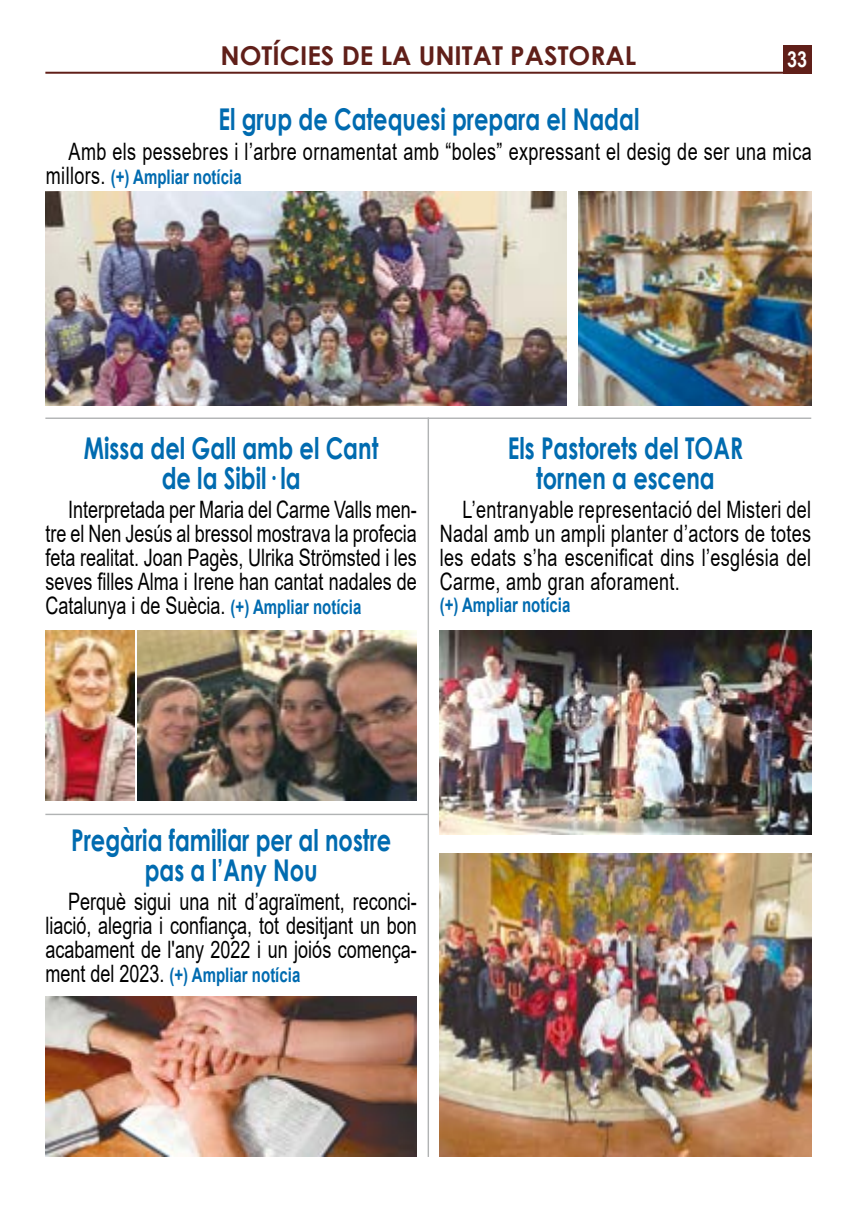
<style>
.page{position:relative;width:868px;height:1208px;background:#fff}
.page>*{position:absolute;margin:0;border:0;box-sizing:border-box;transform-origin:0 0}
.t1{font:700 30px/30px "Century Gothic";color:#006bb0;text-align:center;scale:.75 1}
.t2{font:700 26px "Century Gothic";color:#601f19}
.t3{font:24px/24px "Arial";letter-spacing:.02em;color:#000;text-align:justify;scale:.75 1}
.t4{font:700 22px "Arial Narrow";color:#fff}
.t5{font:700 20px "Arial";color:#006bb0;scale:.75 1}
.s1{font-weight:400;font-size:24px;color:#000}
.s2{font-weight:700;font-size:20px;color:#006bb0}
</style>
<div class="page">
<img style="left:46px;top:192px;width:520px;height:213px">
<img style="left:578px;top:192px;width:233px;height:213px">
<hr style="left:45px;top:72px;width:766px;height:2px;background:#601f19">
<div style="left:782px;top:45px;width:29px;height:29px;background:#601f19"></div>
<img style="left:45px;top:630px;width:90px;height:171px">
<img style="left:137px;top:630px;width:280px;height:171px">
<img style="left:439px;top:630px;width:372px;height:204px">
<img style="left:46px;top:996px;width:371px;height:161px">
<img style="left:439px;top:853px;width:372px;height:304px">
<hr style="left:45px;top:417px;width:766px;height:2px;background:#b1b3b4">
<hr style="left:427px;top:417px;width:2px;height:740px;background:#b1b3b4">
<hr style="left:45px;top:813px;width:383px;height:2px;background:#b1b3b4">
<p class="t2" style="left:220px;top:36px;width:417px">NOTÍCIES DE LA UNITAT PASTORAL</p>
<p class="t4" style="left:787px;top:43px;width:22px">33</p>
<p class="t1" style="left:218px;top:103px;width:562px">El grup de Catequesi prepara el Nadal</p>
<p class="t3" style="left:69px;top:139px;width:992px">Amb els pessebres i l’arbre ornamentat amb “boles” expressant el desig de ser una mica</p>
<p class="t5" style="left:46px;top:163px;width:262px"><span class="s1">millors.</span> (+) Ampliar notícia</p>
<p class="t1" style="left:84px;top:431px;width:394px">Missa del Gall amb el Cant de la Sibil· la</p>
<p class="t3" style="left:45px;top:498px;width:497px;text-indent:23px">Interpretada per Maria del Carme Valls men&shy;tre el Nen Jesús al bressol mostrava la profecia feta realitat. Joan Pagès, Ulrika Strömsted i les seves filles Alma i Irene han cantat nadales de Catalunya i de Suècia. <span class="s2">(+) Ampliar notícia</span></p>
<p class="t1" style="left:507px;top:431px;width:315px">Els Pastorets del TOAR tornen a escena</p>
<p class="t3" style="left:439px;top:498px;width:497px;text-indent:23px">L’entranyable representació del Misteri del Nadal amb un ampli planter d’actors de totes les edats s’ha escenificat dins l’església del Carme, amb gran aforament.</p>
<p class="t5" style="left:439px;top:591px;width:176px">(+) Ampliar notícia</p>
<p class="t1" style="left:71px;top:823px;width:428px">Pregària familiar per al nostre pas a l’Any Nou</p>
<p class="t3" style="left:45px;top:889px;width:497px;text-indent:23px">Perquè sigui una nit d’agraïment, reconci&shy;liació, alegria i confiança, tot desitjant un bon acabament de l'any 2022 i un joiós comença-</p>
<p class="t5" style="left:45px;top:961px;width:341px"><span class="s1">ment del 2023.</span> (+) Ampliar notícia</p>
</div>
